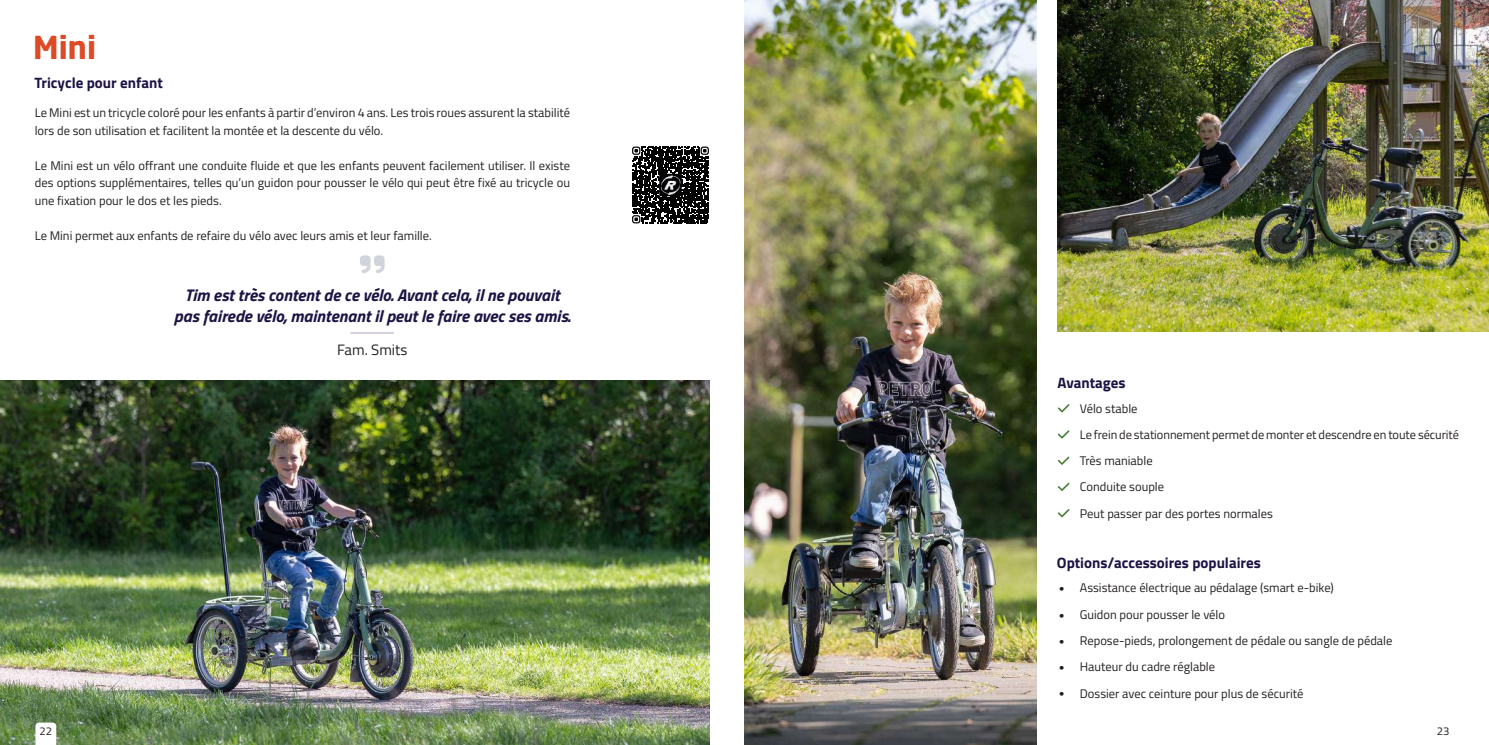
<style>
.page{position:relative;width:1489px;height:745px;background:#fff}
.page>*{position:absolute;margin:0;border:0;box-sizing:border-box;transform-origin:0 0}
.t1{font:700 31.25px "Neo Sans VR";color:#dc4a26}
.t2{font:italic 700 16.88px/20px "Titillium Web";color:#1d1344;text-align:center}
.t3{font:700 15px "Titillium Web";color:#1d1344}
.t4{font:15px "Titillium Web";color:#231f20}
.t5{font:12.5px/26.2px "Titillium Web";color:#231f20}
.t6{font:12.38px "Titillium Web";letter-spacing:-.005em;color:#231f20}
.t7{font:11.25px "Titillium Web";color:#231f20}
</style>
<div class="page">
<img style="left:0;top:380px;width:709px;height:364px">
<svg style="left:35px;top:722px;width:21px;height:22px"></svg>
<img style="left:744px;top:0;width:292px;height:744px">
<img style="left:1057px;top:0;width:431px;height:331px">
<svg style="left:360px;top:255px;width:24px;height:18px"></svg>
<hr style="left:350px;top:332px;width:44px;height:1px;background:#afa2be">
<svg style="left:1058px;top:404px;width:11px;height:8px"></svg>
<svg style="left:1058px;top:430px;width:11px;height:8px"></svg>
<svg style="left:1058px;top:456px;width:11px;height:8px"></svg>
<svg style="left:1058px;top:482px;width:11px;height:8px"></svg>
<svg style="left:1058px;top:509px;width:11px;height:8px"></svg>
<svg style="left:632px;top:146px;width:77px;height:77px"></svg>
<h1 class="t1" style="left:33px;top:35px;width:64px">Mini</h1>
<p class="t3" style="left:34px;top:71px;width:130px">Tricycle pour enfant</p>
<p class="t5" style="left:35px;top:103px;width:537px;line-height:17.5px">Le Mini est un tricycle coloré pour les enfants à partir d’environ 4 ans. Les trois roues assurent la stabilité lors de son utilisation et facilitent la montée et la descente du vélo.</p>
<p class="t5" style="left:35px;top:156px;width:537px;line-height:17.5px;text-align:justify">Le Mini est un vélo offrant une conduite fluide et que les enfants peuvent facilement utiliser. Il existe des options supplémentaires, telles qu’un guidon pour pousser le vélo qui peut être fixé au tricycle ou une fixation pour le dos et les pieds.</p>
<p class="t5" style="left:35px;top:221px;width:398px">Le Mini permet aux enfants de refaire du vélo avec leurs amis et leur famille.</p>
<h2 class="t2" style="left:174px;top:284px;width:398px">Tim est très content de ce vélo. Avant cela, il ne pouvait pas fairede vélo, maintenant il peut le faire avec ses amis.</h2>
<p class="t4" style="left:337px;top:338px;width:72px">Fam. Smits</p>
<p class="t3" style="left:1057px;top:371px;width:70px">Avantages</p>
<p class="t5" style="left:1079px;top:394px;width:59px">Vélo stable</p>
<p class="t6" style="left:1079px;top:425px;width:381px">Le frein de stationnement permet de monter et descendre en toute sécurité</p>
<p class="t5" style="left:1079px;top:446px;width:194px">Très maniable<br>Conduite souple<br>Peut passer par des portes normales</p>
<p class="t3" style="left:1056px;top:551px;width:205px">Options/accessoires populaires</p>
<p class="t5" style="left:1079px;top:574px;width:314px">Assistance électrique au pédalage (smart e-bike)<br>Guidon pour pousser le vélo<br>Repose-pieds, prolongement de pédale ou sangle de pédale Hauteur du cadre réglable<br>Dossier avec ceinture pour plus de sécurité</p>
<p class="t7" style="left:40px;top:722px;width:14px">22</p>
<p class="t7" style="left:1436px;top:722px;width:14px">23</p>
</div>
